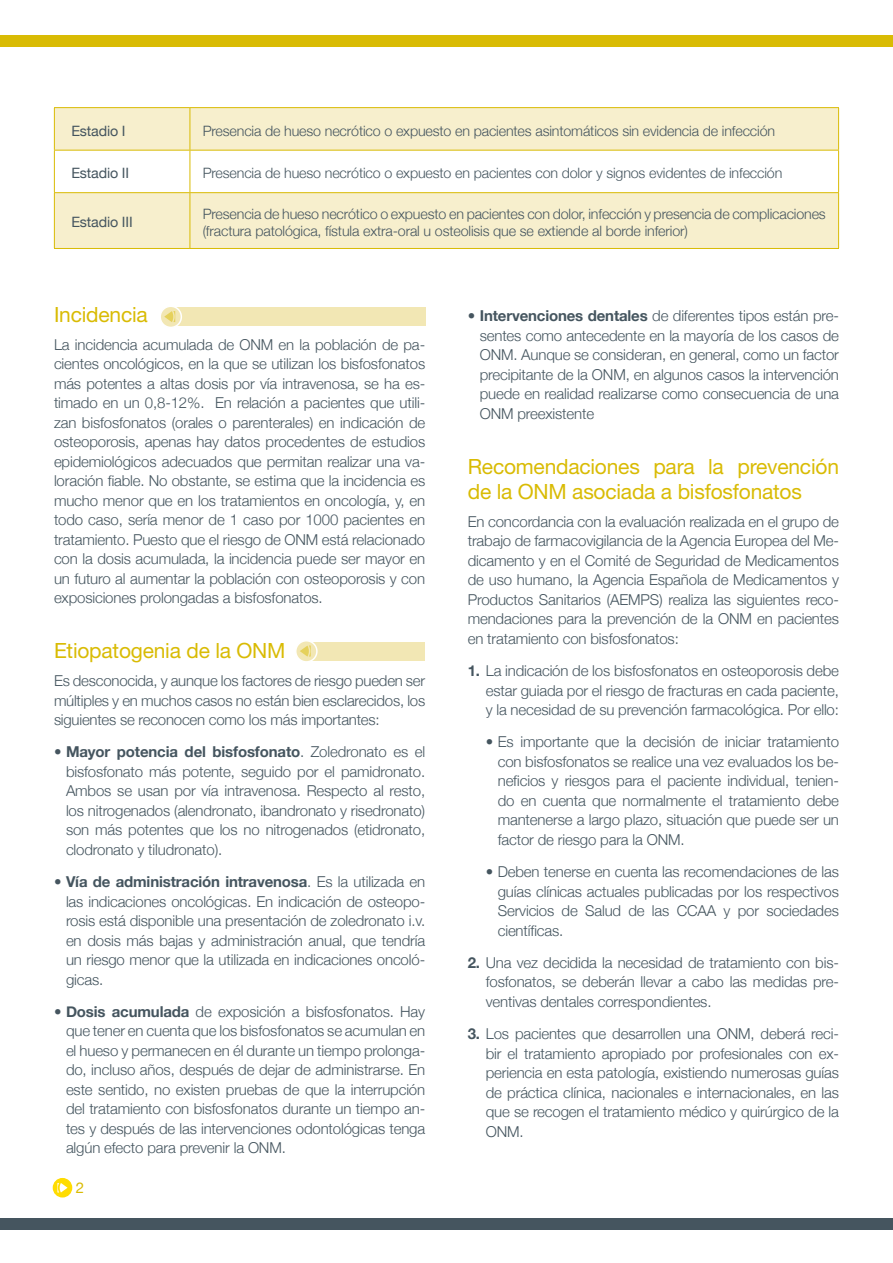
<style>
.page{position:relative;width:893px;height:1263px;background:#fff}
.page>*{position:absolute;margin:0;border:0;box-sizing:border-box;transform-origin:0 0}
._3__Subtítulo{font:21px/25.2px "Helvetica Neue LT Std";letter-spacing:-.01em;color:#d9bb04}
._1__TEXTO{font:300 15px/19.5px "Helvetica Neue";letter-spacing:-.01em;color:#45555f;text-align:justify}
.t1{font:15px "Helvetica Neue";color:#d9bb04}
._1__TEXTO-2{font:300 14.25px/16.5px "Helvetica Neue";letter-spacing:-.01em;color:#45555f}
._1__TEXTO-3{font:14.25px "Helvetica Neue";letter-spacing:-.01em;color:#45555f}
.s1{font-weight:700}
</style>
<div class="page">
<div style="left:0;top:35px;width:893px;height:12px;background:#d9bb04"></div>
<div style="left:0;top:1218px;width:893px;height:12px;background:#45555f"></div>
<div style="left:53px;top:1179px;width:19px;height:18px;background:#ffdc01;border-radius:50%"></div>
<div style="left:53px;top:1178px;width:19px;height:19px;border:1px solid #ffdc01;border-radius:50%"></div>
<svg style="left:57px;top:1183px;width:11px;height:9px"></svg>
<div style="left:303px;top:642px;width:122px;height:18px;background:#f2e7b4"></div>
<div style="left:296px;top:641px;width:21px;height:21px;background:#f2e7b4;border-radius:50%"></div>
<div style="left:295px;top:640px;width:23px;height:23px;border:2px solid #fff;border-radius:50%"></div>
<svg style="left:300px;top:645px;width:11px;height:12px"></svg>
<div style="left:168px;top:307px;width:257px;height:19px;background:#f2e7b4"></div>
<svg style="left:160px;top:306px;width:21px;height:21px"></svg>
<div style="left:159px;top:306px;width:23px;height:22px;border:2px solid #fff;border-radius:50%"></div>
<svg style="left:164px;top:311px;width:11px;height:11px"></svg>
<svg style="left:55px;top:108px;width:783px;height:140px;fill:#f7efcd"></svg>
<hr style="left:54px;top:108px;width:1px;height:42px;background:#d9bb04">
<hr style="left:54px;top:151px;width:1px;height:41px;background:#d9bb04">
<hr style="left:54px;top:193px;width:1px;height:55px;background:#d9bb04">
<hr style="left:54px;top:107px;width:136px;height:1px;background:#d9bb04">
<hr style="left:54px;top:150px;width:136px;height:1px;background:#d9bb04">
<hr style="left:54px;top:192px;width:136px;height:1px;background:#d9bb04">
<hr style="left:54px;top:248px;width:136px;height:1px;background:#d9bb04">
<hr style="left:190px;top:108px;width:1px;height:42px;background:#d9bb04">
<hr style="left:190px;top:151px;width:1px;height:41px;background:#d9bb04">
<hr style="left:190px;top:193px;width:1px;height:55px;background:#d9bb04">
<hr style="left:190px;top:107px;width:649px;height:1px;background:#d9bb04">
<hr style="left:838px;top:108px;width:1px;height:42px;background:#d9bb04">
<hr style="left:838px;top:151px;width:1px;height:41px;background:#d9bb04">
<hr style="left:838px;top:193px;width:1px;height:55px;background:#d9bb04">
<hr style="left:190px;top:150px;width:649px;height:1px;background:#d9bb04">
<hr style="left:190px;top:192px;width:649px;height:1px;background:#d9bb04">
<hr style="left:190px;top:248px;width:649px;height:1px;background:#d9bb04">
<p class="_1__TEXTO-3" style="left:71px;top:122px;width:56px">Estadio I</p>
<p class="_1__TEXTO-2" style="left:203px;top:122px;width:574px">Presencia de hueso necrótico o expuesto en pacientes asintomáticos sin evidencia de infección</p>
<p class="_1__TEXTO-3" style="left:71px;top:165px;width:59px">Estadio II</p>
<p class="_1__TEXTO-2" style="left:203px;top:165px;width:581px">Presencia de hueso necrótico o expuesto en pacientes con dolor y signos evidentes de infección</p>
<p class="_1__TEXTO-3" style="left:71px;top:214px;width:63px">Estadio III</p>
<p class="_1__TEXTO-2" style="left:203px;top:206px;width:625px">Presencia de hueso necrótico o expuesto en pacientes con dolor, infección y presencia de complicaciones (fractura patológica, fístula extra-oral u osteolisis que se extiende al borde inferior)</p>
<p class="_3__Subtítulo" style="left:54px;top:301px;width:95px">Incidencia</p>
<p class="_1__TEXTO" style="left:54px;top:334px;width:373px">La incidencia acumulada de ONM en la población de pa&shy;cientes oncológicos, en la que se utilizan los bisfosfonatos más potentes a altas dosis por vía intravenosa, se ha es&shy;timado en un 0,8-12%. En relación a pacientes que utili&shy;zan bisfosfonatos (orales o parenterales) en indicación de osteoporosis, apenas hay datos procedentes de estudios epidemiológicos adecuados que permitan realizar una va&shy;loración fiable. No obstante, se estima que la incidencia es mucho menor que en los tratamientos en oncología, y, en todo caso, sería menor de 1 caso por 1000 pacientes en tratamiento. Puesto que el riesgo de ONM está relacionado con la dosis acumulada, la incidencia puede ser mayor en un futuro al aumentar la población con osteoporosis y con exposiciones prolongadas a bisfosfonatos.</p>
<p class="_3__Subtítulo" style="left:54px;top:638px;width:233px">Etiopatogenia de la ONM</p>
<p class="_1__TEXTO" style="left:54px;top:671px;width:373px">Es desconocida, y aunque los factores de riesgo pueden ser múltiples y en muchos casos no están bien esclarecidos, los siguientes se reconocen como los más importantes:</p>
<p class="_1__TEXTO" style="left:66px;top:742px;width:361px;text-indent:-12px">• <span class="s1">Mayor potencia del bisfosfonato</span>. Zoledronato es el bisfosfonato más potente, seguido por el pamidronato.<br>Ambos se usan por vía intravenosa. Respecto al resto, los nitrogenados (alendronato, ibandronato y risedronato) son más potentes que los no nitrogenados (etidronato, clodronato y tiludronato).</p>
<p class="_1__TEXTO" style="left:66px;top:872px;width:361px;text-indent:-12px">• <span class="s1">Vía de administración intravenosa</span>. Es la utilizada en las indicaciones oncológicas. En indicación de osteopo&shy;rosis está disponible una presentación de zoledronato i.v. en dosis más bajas y administración anual, que tendría un riesgo menor que la utilizada en indicaciones oncoló&shy;gicas.</p>
<p class="_1__TEXTO" style="left:66px;top:1001px;width:361px;text-indent:-12px">• <span class="s1">Dosis acumulada</span> de exposición a bisfosfonatos. Hay que tener en cuenta que los bisfosfonatos se acumulan en el hueso y permanecen en él durante un tiempo prolonga&shy;do, incluso años, después de dejar de administrarse. En este sentido, no existen pruebas de que la interrupción del tratamiento con bisfosfonatos durante un tiempo an&shy;tes y después de las intervenciones odontológicas tenga algún efecto para prevenir la ONM.</p>
<p class="t1" style="left:76px;top:1179px;width:10px">2</p>
<p class="_1__TEXTO" style="left:480px;top:306px;width:361px;text-indent:-12px">• <span class="s1">Intervenciones dentales</span> de diferentes tipos están pre&shy;sentes como antecedente en la mayoría de los casos de ONM. Aunque se consideran, en general, como un factor precipitante de la ONM, en algunos casos la intervención puede en realidad realizarse como consecuencia de una ONM preexistente</p>
<p class="_3__Subtítulo" style="left:468px;top:453px;width:373px">Recomendaciones para la prevención de la ONM asociada a bisfosfonatos</p>
<p class="_1__TEXTO" style="left:468px;top:511px;width:373px">En concordancia con la evaluación realizada en el grupo de trabajo de farmacovigilancia de la Agencia Europea del Me&shy;dicamento y en el Comité de Seguridad de Medicamentos de uso humano, la Agencia Española de Medicamentos y Productos Sanitarios (AEMPS) realiza las siguientes reco&shy;mendaciones para la prevención de la ONM en pacientes en tratamiento con bisfosfonatos:</p>
<p class="_1__TEXTO" style="left:486px;top:661px;width:355px;text-indent:-18px"><span class="s1">1.</span> La indicación de los bisfosfonatos en osteoporosis debe estar guiada por el riesgo de fracturas en cada paciente, y la necesidad de su prevención farmacológica. Por ello:</p>
<p class="_1__TEXTO" style="left:498px;top:732px;width:343px;text-indent:-12px">• Es importante que la decisión de iniciar tratamiento con bisfosfonatos se realice una vez evaluados los be&shy;neficios y riesgos para el paciente individual, tenien&shy;do en cuenta que normalmente el tratamiento debe mantenerse a largo plazo, situación que puede ser un factor de riesgo para la ONM.</p>
<p class="_1__TEXTO" style="left:498px;top:862px;width:343px;text-indent:-12px">• Deben tenerse en cuenta las recomendaciones de las guías clínicas actuales publicadas por los respectivos Servicios de Salud de las CCAA y por sociedades científicas.</p>
<p class="_1__TEXTO" style="left:486px;top:952px;width:355px;text-indent:-18px"><span class="s1">2.</span> Una vez decidida la necesidad de tratamiento con bis&shy;fosfonatos, se deberán llevar a cabo las medidas pre&shy;ventivas dentales correspondientes.</p>
<p class="_1__TEXTO" style="left:486px;top:1024px;width:355px;text-indent:-18px"><span class="s1">3.</span> Los pacientes que desarrollen una ONM, deberá reci&shy;bir el tratamiento apropiado por profesionales con ex&shy;periencia en esta patología, existiendo numerosas guías de práctica clínica, nacionales e internacionales, en las que se recogen el tratamiento médico y quirúrgico de la ONM.</p>
</div>
